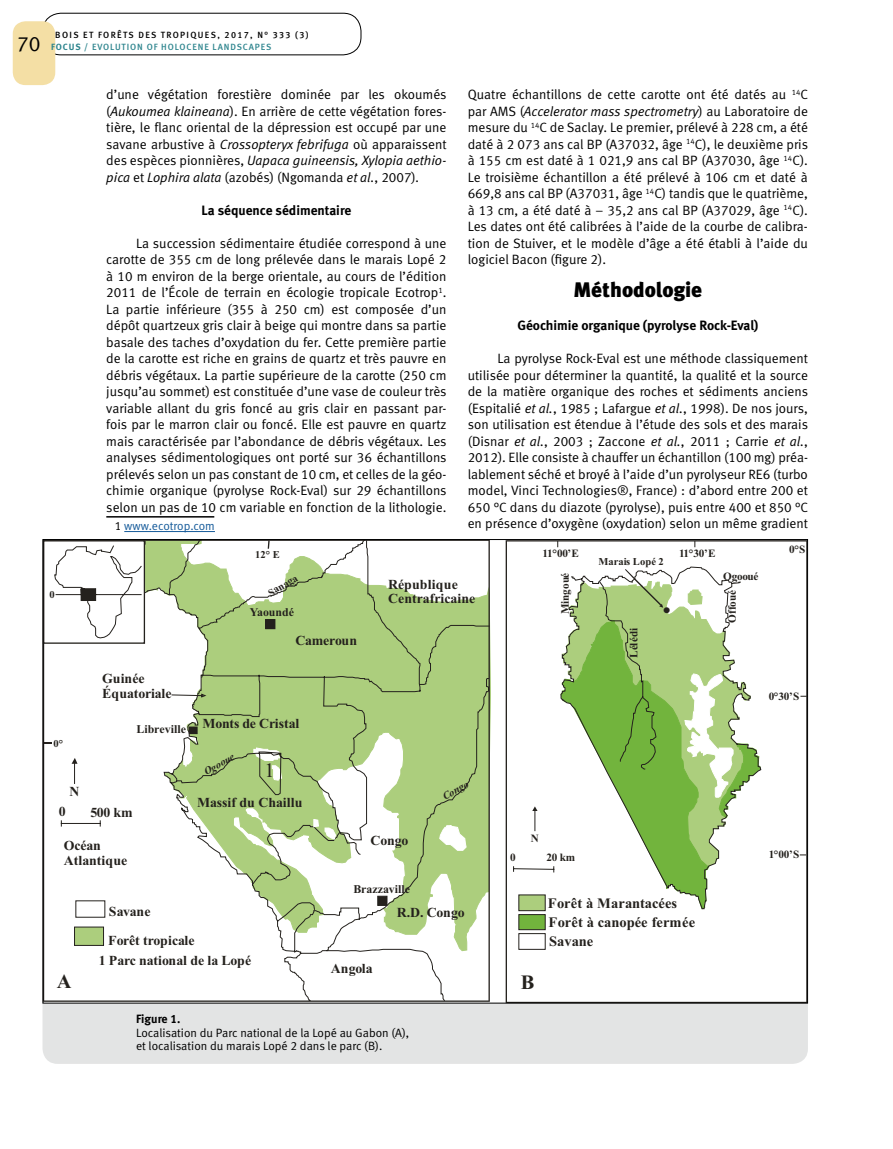
<style>
.page{position:relative;width:893px;height:1149px;background:#fff}
.page>*{position:absolute;margin:0;border:0;box-sizing:border-box;transform-origin:0 0}
.t1{font:21px "Meta Black LF";color:#000}
.t2{font:21px "Meta Normal LF";color:#000}
.t3{font:700 20.25px "Times New Roman";color:#24211d}
.t4{font:20.25px "Times New Roman";color:#24211d}
.t5{font:700 14.4px "Times New Roman";color:#24211d}
.t6{font:700 13.8px/15px "Times New Roman";color:#24211d}
.t7{font:700 13.8px "Times New Roman";letter-spacing:-.02em;color:#24211d}
.t8{font:13.5px/16.5px "Meta Normal LF";color:#000;text-align:justify}
.t9{font:13.5px "Meta Bold LF";color:#000}
.t10{font:12px/13.5px "Meta Normal LF";color:#000}
.t11{font:12px "Meta Normal LF";color:#165b9a}
.t12{font:12px "Meta Bold LF";color:#000}
.t13{font:700 11.85px "Times New Roman";color:#24211d}
.t14{font:700 11.25px "Times New Roman";letter-spacing:-.015em;color:#24211d}
.t15{font:700 11.1px "Times New Roman";letter-spacing:-.03em;color:#24211d}
.t16{font:700 10.5px "Times New Roman";color:#24211d}
.t17{font:italic 700 10.5px "Times New Roman";color:#24211d}
.t18{font:9px/12px "Meta Medium LF";letter-spacing:.1em;color:#000}
.s1{font-family:"Meta Bold LF";color:#2e858e}
.s2{color:#2e858e}
.s3{font-style:italic}
.s4{color:#000}
</style>
<div class="page">
<div style="left:43px;top:13px;width:318px;height:42px;border:1px solid #000;border-radius:18px"></div>
<div style="left:13px;top:21px;width:42px;height:64px;background:#f4dfa5;border-radius:13px"></div>
<hr style="left:106px;top:516px;width:108px;height:1px;background:#000">
<hr style="left:124px;top:531px;width:91px;height:1px;background:#165b9a">
<svg style="left:43px;top:539px;width:765px;height:524px;background:#d7d8d8"></svg>
<svg style="left:506px;top:541px;width:300px;height:460px"></svg>
<svg style="left:560px;top:566px;width:202px;height:343px"></svg>
<svg style="left:687px;top:589px;width:16px;height:16px"></svg>
<svg style="left:684px;top:673px;width:77px;height:145px"></svg>
<svg style="left:513px;top:853px;width:293px;height:19px"></svg>
<svg style="left:532px;top:806px;width:6px;height:24px"></svg>
<div style="left:518px;top:894px;width:28px;height:16px;background:#acce7d"></div>
<div style="left:518px;top:913px;width:28px;height:16px;background:#72b43d;border:1px solid #24211d"></div>
<div style="left:518px;top:932px;width:28px;height:17px;background:#fff;border:1px solid #24211d"></div>
<svg style="left:45px;top:541px;width:118px;height:460px"></svg>
<svg style="left:163px;top:541px;width:327px;height:460px"></svg>
<div style="left:377px;top:895px;width:10px;height:10px;background:#24211d;border:1px solid #24211d"></div>
<div style="left:74px;top:926px;width:30px;height:19px;background:#acce7d;border:1px solid #24211d"></div>
<svg style="left:439px;top:825px;width:28px;height:25px"></svg>
<svg style="left:171px;top:693px;width:36px;height:4px"></svg>
<hr style="left:61px;top:822px;width:39px;height:1px;background:#24211d">
<svg style="left:72px;top:726px;width:289px;height:191px"></svg>
<hr style="left:44px;top:642px;width:100px;height:1px;background:#24211d">
<svg style="left:54px;top:541px;width:312px;height:140px"></svg>
<svg style="left:599px;top:569px;width:71px;height:200px;background:#90be63"></svg>
<h1 class="t2" style="left:17px;top:32px;width:25px">70</h1>
<p class="t18" style="left:51px;top:28px;width:259px;text-indent:4px">BOIS ET FORÊTS DES TROPIQUES, 2017, N° 333 (3)<br><span class="s1">FOCUS /</span> <span class="s2">EVOLUTION OF HOLOCENE LANDSCAPES</span></p>
<p class="t8" style="left:106px;top:86px;width:342px">d’une végétation forestière dominée par les okoumés (<span class="s3">Aukoumea klaineana</span>). En arrière de cette végétation fores&shy;tière, le flanc oriental de la dépression est occupé par une savane arbustive à <span class="s3">Crossopteryx febrifuga</span> où apparaissent des espèces pionnières, <span class="s3">Uapaca guineensis, Xylopia aethio&shy;pica</span> et <span class="s3">Lophira alata</span> (azobés) (Ngomanda <span class="s3">et al.</span>, 2007)<span class="s3">.</span></p>
<p class="t9" style="left:201px;top:202px;width:151px">La séquence sédimentaire</p>
<p class="t8" style="left:106px;top:234px;width:342px;text-indent:30px">La succession sédimentaire étudiée correspond à une carotte de 355 cm de long prélevée dans le marais Lopé 2 à 10 m environ de la berge orientale, au cours de l’édition 2011 de l’École de terrain en écologie tropicale Ecotrop<sup>1</sup>.<br>La partie inférieure (355 à 250 cm) est composée d’un dépôt quartzeux gris clair à beige qui montre dans sa partie basale des taches d’oxydation du fer. Cette première partie de la carotte est riche en grains de quartz et très pauvre en débris végétaux. La partie supérieure de la carotte (250 cm jusqu’au sommet) est constituée d’une vase de couleur très variable allant du gris foncé au gris clair en passant par&shy;fois par le marron clair ou foncé. Elle est pauvre en quartz mais caractérisée par l’abondance de débris végétaux. Les analyses sédimentologiques ont porté sur 36 échantillons prélevés selon un pas constant de 10 cm, et celles de la géo&shy;chimie organique (pyrolyse Rock-Eval) sur 29 échantillons selon un pas de 10 cm variable en fonction de la lithologie.</p>
<p class="t11" style="left:115px;top:519px;width:102px"><span class="s4">1</span> www.ecotrop.com</p>
<p class="t8" style="left:468px;top:86px;width:342px">Quatre échantillons de cette carotte ont été datés au <sup>14</sup>C par AMS (<span class="s3">Accelerator mass spectrometry</span>) au Laboratoire de mesure du <sup>14</sup>C de Saclay. Le premier, prélevé à 228 cm, a été daté à 2 073 ans cal BP (A37032, âge <sup>14</sup>C), le deuxième pris à 155 cm est daté à 1 021,9 ans cal BP (A37030, âge <sup>14</sup>C).<br>Le troisième échantillon a été prélevé à 106 cm et daté à 669,8 ans cal BP (A37031, âge <sup>14</sup>C) tandis que le quatrième, à 13 cm, a été daté à – 35,2 ans cal BP (A37029, âge <sup>14</sup>C).<br>Les dates ont été calibrées à l’aide de la courbe de calibra&shy;tion de Stuiver, et le modèle d’âge a été établi à l’aide du logiciel Bacon (figure 2).</p>
<h1 class="t1" style="left:573px;top:277px;width:130px">Méthodologie</h1>
<p class="t9" style="left:517px;top:317px;width:242px">Géochimie organique (pyrolyse Rock-Eval)</p>
<p class="t8" style="left:468px;top:350px;width:342px;text-indent:30px">La pyrolyse Rock-Eval est une méthode classiquement utilisée pour déterminer la quantité, la qualité et la source de la matière organique des roches et sédiments anciens (Espitalié <span class="s3">et al.</span>, 1985 ; Lafargue <span class="s3">et al.</span>, 1998). De nos jours, son utilisation est étendue à l’étude des sols et des marais (Disnar <span class="s3">et al.</span>, 2003 ; Zaccone <span class="s3">et al.</span>, 2011 ; Carrie <span class="s3">et al.</span>, 2012). Elle consiste à chauffer un échantillon (100 mg) préa&shy;lablement séché et broyé à l’aide d’un pyrolyseur RE6 (turbo model, Vinci Technologies®, France) : d’abord entre 200 et 650 °C dans du diazote (pyrolyse), puis entre 400 et 850 °C en présence d’oxygène (oxydation) selon un même gradient</p>
<p class="t15" style="left:543px;top:545px;width:38px">11°00’E</p>
<p class="t15" style="left:679px;top:545px;width:38px">11°30’E</p>
<p class="t15" style="left:789px;top:541px;width:18px">0°S</p>
<p class="t14" style="left:557px;top:614px;width:43px;rotate:-90deg">Mingoué</p>
<p class="t14" style="left:626px;top:657px;width:31px;rotate:-90deg">Lélédi</p>
<p class="t16" style="left:255px;top:547px;width:26px">12° E</p>
<p class="t16" style="left:265px;top:586px;width:34px;rotate:-30deg">Sanaga</p>
<p class="t6" style="left:388px;top:576px;width:88px;line-height:14.4px">République<br>Centrafricaine</p>
<p class="t7" style="left:295px;top:630px;width:63px">Cameroun</p>
<p class="t16" style="left:599px;top:554px;width:67px">Marais Lopé 2</p>
<p class="t15" style="left:723px;top:568px;width:37px">Ogooué</p>
<p class="t14" style="left:724px;top:622px;width:34px;rotate:-90deg">Offoué</p>
<p class="t16" style="left:49px;top:587px;width:7px">0</p>
<p class="t13" style="left:250px;top:604px;width:46px">Yaoundé</p>
<p class="t6" style="left:102px;top:670px;width:71px">Guinée<br>Équatoriale</p>
<p class="t16" style="left:53px;top:735px;width:11px">0°</p>
<p class="t6" style="left:70px;top:783px;width:11px">N</p>
<p class="t13" style="left:136px;top:720px;width:51px">Libreville</p>
<p class="t6" style="left:59px;top:803px;width:8px">0</p>
<p class="t6" style="left:90px;top:804px;width:44px">500 km</p>
<p class="t6" style="left:64px;top:837px;width:65px">Océan<br>Atlantique</p>
<p class="t6" style="left:202px;top:715px;width:98px">Monts de Cristal</p>
<p class="t17" style="left:201px;top:765px;width:35px;rotate:-30deg">Ogooue</p>
<h2 class="t4" style="left:264px;top:756px;width:12px">1</h2>
<p class="t6" style="left:197px;top:794px;width:107px">Massif du Chaillu</p>
<p class="t6" style="left:370px;top:832px;width:39px">Congo</p>
<p class="t13" style="left:353px;top:880px;width:58px">Brazzaville</p>
<p class="t17" style="left:440px;top:790px;width:30px;rotate:-30deg">Congo</p>
<p class="t15" style="left:531px;top:830px;width:10px">N</p>
<p class="t15" style="left:510px;top:849px;width:7px">0</p>
<p class="t15" style="left:546px;top:849px;width:30px">20 km</p>
<p class="t6" style="left:108px;top:895px;width:88px;line-height:29.5px">Savane<br>Forêt tropicale</p>
<p class="t6" style="left:99px;top:952px;width:154px">1 Parc national de la Lopé</p>
<p class="t6" style="left:397px;top:903px;width:69px">R.D. Congo</p>
<p class="t6" style="left:331px;top:960px;width:43px">Angola</p>
<h2 class="t3" style="left:57px;top:966px;width:16px">A</h2>
<h2 class="t3" style="left:521px;top:967px;width:15px">B</h2>
<p class="t12" style="left:136px;top:1011px;width:46px">Figure 1.</p>
<p class="t10" style="left:136px;top:1025px;width:275px">Localisation du Parc national de la Lopé au Gabon (A), et localisation du marais Lopé 2 dans le parc (B).</p>
<p class="t5" style="left:548px;top:893px;width:131px">Forêt à Marantacées</p>
<p class="t5" style="left:548px;top:912px;width:148px">Forêt à canopée fermée</p>
<p class="t5" style="left:549px;top:931px;width:46px">Savane</p>
<p class="t15" style="left:769px;top:688px;width:32px">0°30’S</p>
<p class="t15" style="left:769px;top:845px;width:32px">1°00’S</p>
</div>
